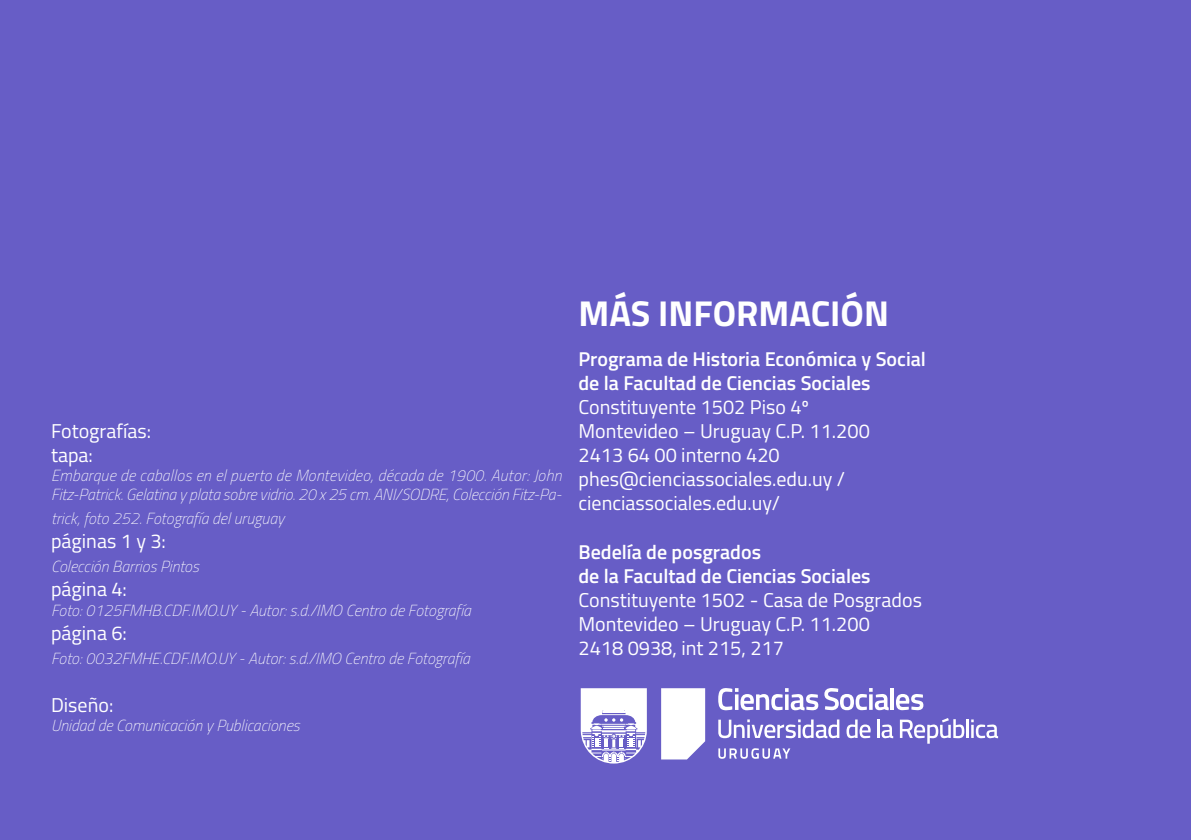
<style>
.page{position:relative;width:1191px;height:840px;background:#fff}
.page>*{position:absolute;margin:0;border:0;box-sizing:border-box;transform-origin:0 0}
.Estilo_de_párrafo_2{font:700 36px "Titillium";color:#fff}
.Cuerpo{font:20px "Titillium";color:#fff}
.Cuerpo-2{font:600 20px "Titillium";color:#fff}
.Cuerpo-3{font:italic 100 16px/19.2px "Titillium";color:#fff}
</style>
<div class="page">
<div style="left:0;top:0;width:1191px;height:839px;background:#675dc6"></div>
<svg style="left:661px;top:688px;width:44px;height:71px;background:#f6f5fb"></svg>
<svg style="left:718px;top:719px;width:121px;height:18px"></svg>
<svg style="left:846px;top:719px;width:24px;height:18px"></svg>
<svg style="left:877px;top:719px;width:16px;height:18px"></svg>
<svg style="left:900px;top:718px;width:64px;height:25px"></svg>
<hr style="left:966px;top:718px;width:3px;height:19px;background:#fff">
<svg style="left:971px;top:719px;width:27px;height:18px"></svg>
<svg style="left:718px;top:688px;width:100px;height:22px"></svg>
<hr style="left:890px;top:687px;width:4px;height:22px;background:#fff">
<svg style="left:896px;top:694px;width:27px;height:15px"></svg>
<svg style="left:824px;top:688px;width:64px;height:21px"></svg>
<svg style="left:718px;top:748px;width:72px;height:10px"></svg>
<svg style="left:581px;top:688px;width:66px;height:75px"></svg>
<p class="Cuerpo" style="left:51px;top:416px;width:102px">Fotografías:</p>
<p class="Cuerpo" style="left:51px;top:440px;width:43px">tapa:</p>
<p class="Cuerpo-3" style="left:51px;top:465px;width:512px">Embarque de caballos en el puerto de Montevideo, década de 1900. Autor: John<br>Fitz-Patrick. Gelatina y plata sobre vidrio. 20 x 25 cm. ANI/SODRE, Colección Fitz-Pa-</p>
<p class="Cuerpo-3" style="left:51px;top:508px;width:235px">trick, foto 252. Fotografía del uruguay</p>
<p class="Cuerpo" style="left:51px;top:526px;width:116px">páginas 1 y 3:</p>
<p class="Cuerpo-3" style="left:51px;top:556px;width:149px">Colección Barrios Pintos</p>
<p class="Cuerpo" style="left:51px;top:574px;width:77px">página 4:</p>
<p class="Cuerpo-3" style="left:51px;top:599px;width:421px">Foto: 0125FMHB.CDF.IMO.UY - Autor: s.d./IMO Centro de Fotografía</p>
<p class="Cuerpo" style="left:51px;top:617px;width:77px">página 6:</p>
<p class="Cuerpo-3" style="left:51px;top:647px;width:420px">Foto: 0032FMHE.CDF.IMO.UY - Autor: s.d./IMO Centro de Fotografía</p>
<p class="Cuerpo" style="left:51px;top:689px;width:64px">Diseño:</p>
<p class="Cuerpo-3" style="left:51px;top:714px;width:250px">Unidad de Comunicación y Publicaciones</p>
<p class="Estilo_de_párrafo_2" style="left:578px;top:285px;width:312px">MÁS INFORMACIÓN</p>
<p class="Cuerpo-2" style="left:578px;top:343px;width:349px">Programa de Historia Económica y Social</p>
<p class="Cuerpo-2" style="left:578px;top:367px;width:294px">de la Facultad de Ciencias Sociales</p>
<p class="Cuerpo" style="left:578px;top:392px;width:232px">Constituyente 1502 Piso 4º</p>
<p class="Cuerpo" style="left:578px;top:416px;width:293px">Montevideo – Uruguay C.P. 11.200</p>
<p class="Cuerpo" style="left:578px;top:440px;width:203px">2413 64 00 interno 420</p>
<p class="Cuerpo" style="left:578px;top:464px;width:268px">phes@cienciassociales.edu.uy /</p>
<p class="Cuerpo" style="left:578px;top:488px;width:203px">cienciassociales.edu.uy/</p>
<p class="Cuerpo-2" style="left:578px;top:536px;width:184px">Bedelía de posgrados</p>
<p class="Cuerpo-2" style="left:578px;top:560px;width:294px">de la Facultad de Ciencias Sociales</p>
<p class="Cuerpo" style="left:578px;top:585px;width:345px">Constituyente 1502 - Casa de Posgrados</p>
<p class="Cuerpo" style="left:578px;top:609px;width:293px">Montevideo – Uruguay C.P. 11.200</p>
<p class="Cuerpo" style="left:578px;top:633px;width:207px">2418 0938, int 215, 217</p>
</div>
